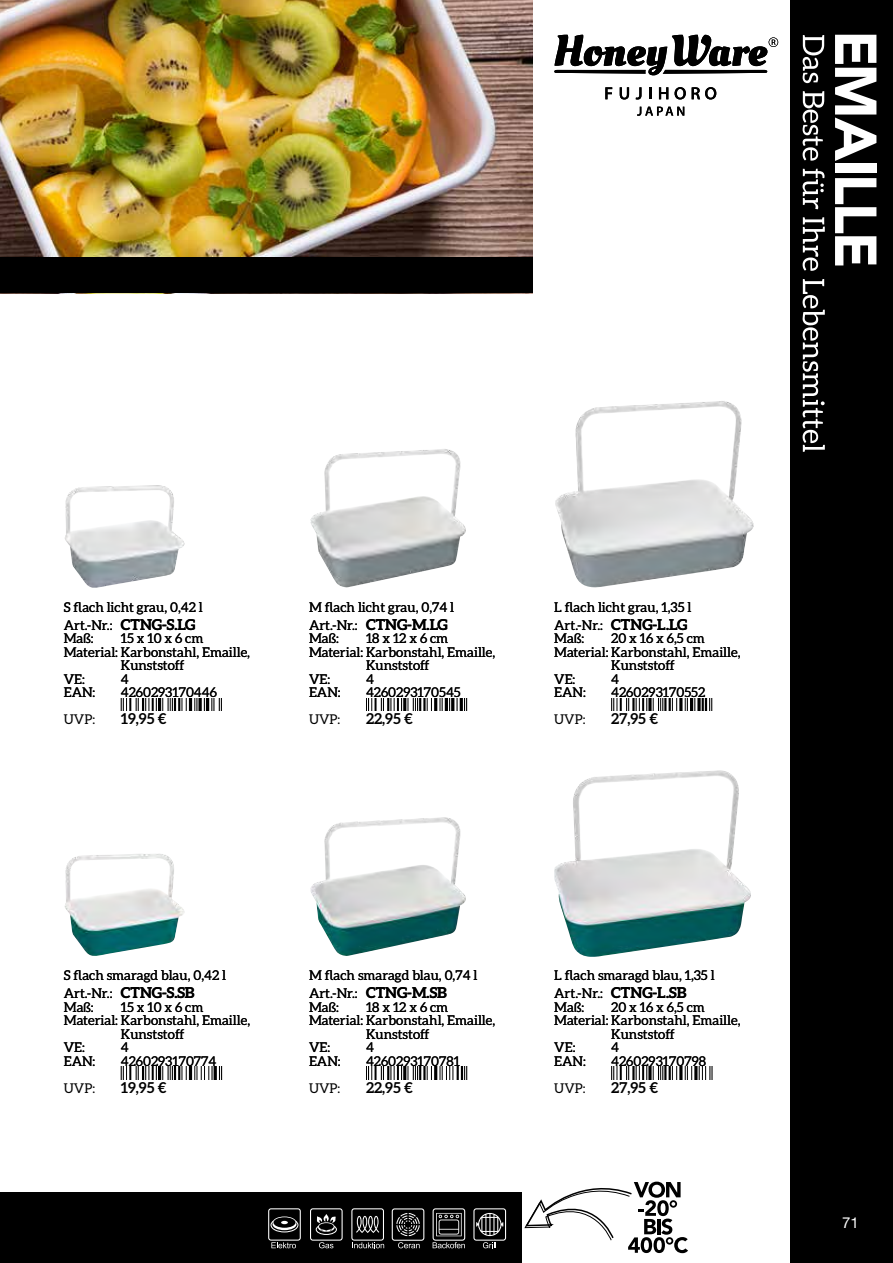
<style>
.page{position:relative;width:893px;height:1263px;background:#fff}
.page>*{position:absolute;margin:0;border:0;box-sizing:border-box;transform-origin:0 0}
.t1{font:700 15px "Aleo";color:#000}
.t2{font:15px "Helvetica Neue";color:#fff}
.t3{font:13.5px/17.7px "Aleo";color:#000}
.s1{font-weight:700;font-size:15px}
</style>
<div class="page">
<svg style="left:605px;top:87px;width:7px;height:12px"></svg>
<svg style="left:620px;top:87px;width:9px;height:13px"></svg>
<svg style="left:636px;top:87px;width:5px;height:13px"></svg>
<svg style="left:649px;top:87px;width:2px;height:12px"></svg>
<svg style="left:659px;top:87px;width:9px;height:12px"></svg>
<svg style="left:675px;top:87px;width:11px;height:12px"></svg>
<svg style="left:692px;top:87px;width:24px;height:12px"></svg>
<svg style="left:554px;top:35px;width:224px;height:40px"></svg>
<svg style="left:637px;top:107px;width:47px;height:9px"></svg>
<div style="left:791px;top:0;width:102px;height:1263px;background:#000"></div>
<svg style="left:835px;top:35px;width:41px;height:126px"></svg>
<div style="left:835px;top:164px;width:41px;height:9px;background:#fff"></div>
<svg style="left:835px;top:178px;width:41px;height:87px"></svg>
<svg style="left:803px;top:35px;width:21px;height:48px"></svg>
<svg style="left:803px;top:91px;width:21px;height:70px"></svg>
<svg style="left:803px;top:169px;width:21px;height:40px"></svg>
<svg style="left:803px;top:217px;width:22px;height:54px"></svg>
<svg style="left:803px;top:279px;width:22px;height:173px"></svg>
<div style="left:0;top:1192px;width:521px;height:71px;background:#000"></div>
<svg style="left:268px;top:1208px;width:33px;height:40px"></svg>
<svg style="left:392px;top:1208px;width:32px;height:40px"></svg>
<svg style="left:310px;top:1208px;width:33px;height:40px"></svg>
<svg style="left:351px;top:1208px;width:33px;height:40px"></svg>
<svg style="left:473px;top:1208px;width:33px;height:40px"></svg>
<svg style="left:433px;top:1208px;width:32px;height:40px"></svg>
<img style="left:0;top:0;width:533px;height:257px">
<div style="left:0;top:257px;width:533px;height:36px;background:#000"></div>
<svg style="left:524px;top:1181px;width:164px;height:72px"></svg>
<img style="left:64px;top:854px;width:121px;height:102px">
<img style="left:65px;top:485px;width:120px;height:103px">
<img style="left:310px;top:817px;width:156px;height:139px">
<img style="left:310px;top:449px;width:156px;height:139px">
<img style="left:554px;top:770px;width:197px;height:187px">
<img style="left:555px;top:401px;width:199px;height:187px">
<p class="t3" style="left:64px;top:598px;width:140px">S flach licht grau, 0,42 l<br>Art.-Nr.: <span class="s1">CTNG-S.LG</span></p>
<p class="t3" style="left:64px;top:629px;width:31px">Maß:</p>
<p class="t3" style="left:121px;top:629px;width:84px">15 x 10 x 6 cm</p>
<p class="t3" style="left:64px;top:643px;width:188px">Material: Karbonstahl, Emaille,</p>
<p class="t3" style="left:121px;top:656px;width:65px">Kunststoff</p>
<p class="t3" style="left:64px;top:670px;width:23px">VE:</p>
<p class="t3" style="left:121px;top:670px;width:9px">4</p>
<p class="t3" style="left:64px;top:683px;width:33px">EAN:</p>
<p class="t3" style="left:121px;top:683px;width:98px">4260293170446</p>
<p class="t3" style="left:309px;top:598px;width:147px">M flach licht grau, 0,74 l<br>Art.-Nr.: <span class="s1">CTNG-M.LG</span></p>
<p class="t3" style="left:309px;top:629px;width:31px">Maß:</p>
<p class="t3" style="left:366px;top:629px;width:84px">18 x 12 x 6 cm</p>
<p class="t3" style="left:309px;top:643px;width:188px">Material: Karbonstahl, Emaille,</p>
<p class="t3" style="left:366px;top:656px;width:65px">Kunststoff</p>
<p class="t3" style="left:309px;top:670px;width:23px">VE:</p>
<p class="t3" style="left:366px;top:670px;width:9px">4</p>
<p class="t3" style="left:309px;top:683px;width:33px">EAN:</p>
<p class="t3" style="left:366px;top:683px;width:96px">4260293170545</p>
<p class="t3" style="left:554px;top:598px;width:139px">L flach licht grau, 1,35 l<br>Art.-Nr.: <span class="s1">CTNG-L.LG</span></p>
<p class="t3" style="left:554px;top:629px;width:31px">Maß:</p>
<p class="t3" style="left:611px;top:629px;width:95px">20 x 16 x 6,5 cm</p>
<p class="t3" style="left:554px;top:643px;width:188px">Material: Karbonstahl, Emaille,</p>
<p class="t3" style="left:611px;top:656px;width:65px">Kunststoff</p>
<p class="t3" style="left:554px;top:670px;width:23px">VE:</p>
<p class="t3" style="left:611px;top:670px;width:9px">4</p>
<p class="t3" style="left:554px;top:683px;width:33px">EAN:</p>
<p class="t3" style="left:611px;top:683px;width:96px">4260293170552</p>
<p class="t3" style="left:309px;top:710px;width:33px">UVP:</p>
<p class="t1" style="left:366px;top:710px;width:49px">22,95 €</p>
<p class="t3" style="left:64px;top:710px;width:33px">UVP:</p>
<p class="t1" style="left:121px;top:710px;width:47px">19,95 €</p>
<p class="t3" style="left:554px;top:710px;width:33px">UVP:</p>
<p class="t1" style="left:611px;top:710px;width:49px">27,95 €</p>
<p class="t3" style="left:64px;top:966px;width:164px">S flach smaragd blau, 0,42 l<br>Art.-Nr.: <span class="s1">CTNG-S.SB</span></p>
<p class="t3" style="left:64px;top:998px;width:31px">Maß:</p>
<p class="t3" style="left:121px;top:998px;width:84px">15 x 10 x 6 cm</p>
<p class="t3" style="left:64px;top:1011px;width:188px">Material: Karbonstahl, Emaille,</p>
<p class="t3" style="left:121px;top:1025px;width:65px">Kunststoff</p>
<p class="t3" style="left:64px;top:1038px;width:23px">VE:</p>
<p class="t3" style="left:121px;top:1038px;width:9px">4</p>
<p class="t3" style="left:64px;top:1052px;width:33px">EAN:</p>
<p class="t3" style="left:121px;top:1052px;width:97px">4260293170774</p>
<p class="t3" style="left:64px;top:1079px;width:33px">UVP:</p>
<p class="t1" style="left:121px;top:1079px;width:47px">19,95 €</p>
<p class="t3" style="left:309px;top:966px;width:170px">M flach smaragd blau, 0,74 l<br>Art.-Nr.: <span class="s1">CTNG-M.SB</span></p>
<p class="t3" style="left:309px;top:998px;width:31px">Maß:</p>
<p class="t3" style="left:366px;top:998px;width:84px">18 x 12 x 6 cm</p>
<p class="t3" style="left:309px;top:1011px;width:188px">Material: Karbonstahl, Emaille,</p>
<p class="t3" style="left:366px;top:1025px;width:65px">Kunststoff</p>
<p class="t3" style="left:309px;top:1038px;width:23px">VE:</p>
<p class="t3" style="left:366px;top:1038px;width:9px">4</p>
<p class="t3" style="left:309px;top:1052px;width:33px">EAN:</p>
<p class="t3" style="left:366px;top:1052px;width:96px">4260293170781</p>
<p class="t3" style="left:309px;top:1079px;width:33px">UVP:</p>
<p class="t1" style="left:366px;top:1079px;width:49px">22,95 €</p>
<p class="t3" style="left:554px;top:966px;width:162px">L flach smaragd blau, 1,35 l<br>Art.-Nr.: <span class="s1">CTNG-L.SB</span></p>
<p class="t3" style="left:554px;top:998px;width:31px">Maß:</p>
<p class="t3" style="left:611px;top:998px;width:95px">20 x 16 x 6,5 cm</p>
<p class="t3" style="left:554px;top:1011px;width:188px">Material: Karbonstahl, Emaille,</p>
<p class="t3" style="left:611px;top:1025px;width:65px">Kunststoff</p>
<p class="t3" style="left:554px;top:1038px;width:23px">VE:</p>
<p class="t3" style="left:611px;top:1038px;width:9px">4</p>
<p class="t3" style="left:554px;top:1052px;width:33px">EAN:</p>
<p class="t3" style="left:611px;top:1052px;width:96px">4260293170798</p>
<p class="t3" style="left:554px;top:1079px;width:33px">UVP:</p>
<p class="t1" style="left:611px;top:1079px;width:49px">27,95 €</p>
<p class="t2" style="left:842px;top:1212px;width:18px">71</p>
</div>
